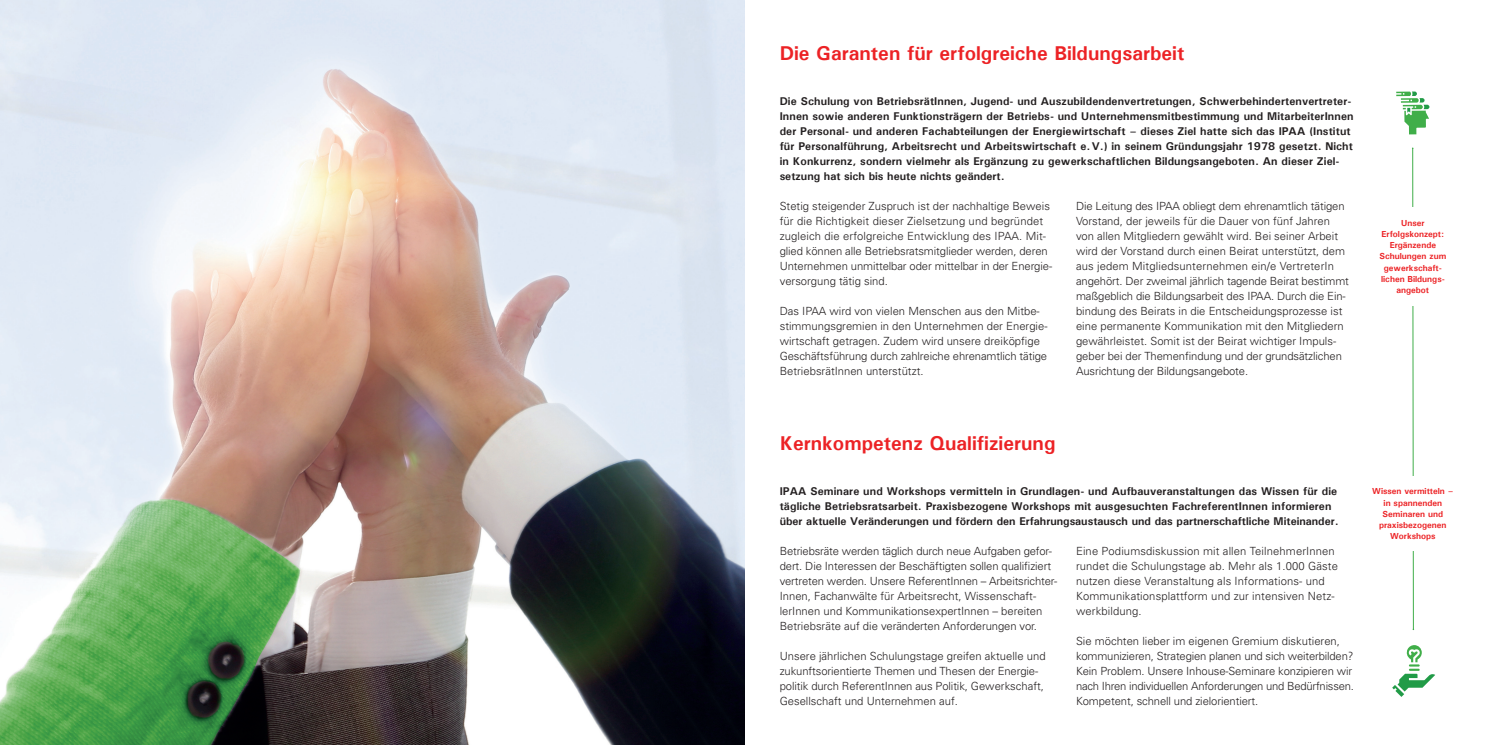
<style>
.page{position:relative;width:1490px;height:745px;background:#fff}
.page>*{position:absolute;margin:0;border:0;box-sizing:border-box;transform-origin:0 0}
.t1{font:700 20px "Univers";color:#ec2225}
.t2{font:300 11.25px/15px "Univers";color:#231f20}
.t3{font:700 11.25px/15px "Univers";letter-spacing:.01em;color:#231f20}
.t4{font:700 8.75px/11.2px "Univers";color:#ec2225;text-align:center}
</style>
<div class="page">
<svg style="left:1412px;top:147px;width:1px;height:483px"></svg>
<svg style="left:1396px;top:91px;width:33px;height:43px"></svg>
<svg style="left:1392px;top:645px;width:42px;height:52px"></svg>
<div style="left:1371px;top:207px;width:81px;height:98px;background:#fff"></div>
<div style="left:1371px;top:476px;width:81px;height:75px;background:#fff"></div>
<img style="left:0;top:0;width:744px;height:745px">
<h1 class="t1" style="left:779px;top:40px;width:406px">Die Garanten für erfolgreiche Bildungsarbeit</h1>
<p class="t3" style="left:779px;top:93px;width:575px">Die Schulung von BetriebsrätInnen, Jugend- und Auszubildendenvertretungen, Schwerbehindertenvertreter-Innen sowie anderen Funktionsträgern der Betriebs- und Unternehmensmitbestimmung und MitarbeiterInnen der Personal- und anderen Fachabteilungen der Energiewirtschaft – dieses Ziel hatte sich das IPAA (Institut für Personalführung, Arbeitsrecht und Arbeitswirtschaft e.V.) in seinem Gründungsjahr 1978 gesetzt. Nicht in Konkurrenz, sondern vielmehr als Ergänzung zu gewerkschaftlichen Bildungsangeboten. An dieser Ziel&shy;setzung hat sich bis heute nichts geändert.</p>
<p class="t2" style="left:779px;top:198px;width:274px">Stetig steigender Zuspruch ist der nachhaltige Beweis für die Richtigkeit dieser Zielsetzung und begründet zugleich die erfolgreiche Entwicklung des IPAA. Mit&shy;glied können alle Betriebsratsmitglieder werden, deren Unternehmen unmittelbar oder mittelbar in der Energie&shy;versorgung tätig sind.</p>
<p class="t2" style="left:779px;top:303px;width:269px">Das IPAA wird von vielen Menschen aus den Mitbe&shy;stimmungsgremien in den Unternehmen der Energie&shy;wirtschaft getragen. Zudem wird unsere dreiköpfige Geschäftsführung durch zahlreiche ehrenamtlich tätige BetriebsrätInnen unterstützt.</p>
<p class="t2" style="left:1075px;top:198px;width:274px">Die Leitung des IPAA obliegt dem ehrenamtlich tätigen Vorstand, der jeweils für die Dauer von fünf Jahren von allen Mitgliedern gewählt wird. Bei seiner Arbeit wird der Vorstand durch einen Beirat unterstützt, dem aus jedem Mitgliedsunternehmen ein/e VertreterIn angehört. Der zweimal jährlich tagende Beirat bestimmt maßgeblich die Bildungsarbeit des IPAA. Durch die Ein&shy;bindung des Beirats in die Entscheidungsprozesse ist eine permanente Kommunikation mit den Mitgliedern gewährleistet. Somit ist der Beirat wichtiger Impuls&shy;geber bei der Themenfindung und der grundsätzlichen Ausrichtung der Bildungsangebote.</p>
<p class="t4" style="left:1379px;top:217px;width:68px">Unser<br>Erfolgskonzept:<br>Ergänzende<br>Schulungen zum gewerkschaft&shy;lichen Bildungs&shy;angebot</p>
<h1 class="t1" style="left:779px;top:430px;width:277px">Kernkompetenz Qualifizierung</h1>
<p class="t3" style="left:779px;top:483px;width:560px">IPAA Seminare und Workshops vermitteln in Grundlagen- und Aufbauveranstaltungen das Wissen für die tägliche Betriebsratsarbeit. Praxisbezogene Workshops mit ausgesuchten FachreferentInnen informieren über aktuelle Veränderungen und fördern den Erfahrungsaustausch und das partnerschaftliche Miteinander.</p>
<p class="t2" style="left:779px;top:543px;width:279px">Betriebsräte werden täglich durch neue Aufgaben gefor&shy;dert. Die Interessen der Beschäftigten sollen qualifiziert vertreten werden. Unsere ReferentInnen – Arbeitsrichter-Innen, Fachanwälte für Arbeitsrecht, Wissenschaft&shy;lerInnen und KommunikationsexpertInnen – bereiten Betriebsräte auf die veränderten Anforderungen vor.</p>
<p class="t2" style="left:779px;top:648px;width:267px">Unsere jährlichen Schulungstage greifen aktuelle und zukunftsorientierte Themen und Thesen der Energie&shy;politik durch ReferentInnen aus Politik, Gewerkschaft, Gesellschaft und Unternehmen auf.</p>
<p class="t2" style="left:1075px;top:543px;width:263px">Eine Podiumsdiskussion mit allen TeilnehmerInnen rundet die Schulungstage ab. Mehr als 1.000 Gäste nutzen diese Veranstaltung als Informations- und Kommunikationsplattform und zur intensiven Netz&shy;werkbildung.</p>
<p class="t2" style="left:1075px;top:633px;width:279px">Sie möchten lieber im eigenen Gremium diskutieren, kommunizieren, Strategien planen und sich weiterbilden?<br>Kein Problem. Unsere Inhouse-Seminare konzipieren wir nach Ihren individuellen Anforderungen und Bedürfnissen.<br>Kompetent, schnell und zielorientiert.</p>
<p class="t4" style="left:1371px;top:485px;width:82px">Wissen vermitteln – in spannenden<br>Seminaren und praxisbezogenen<br>Workshops</p>
</div>
